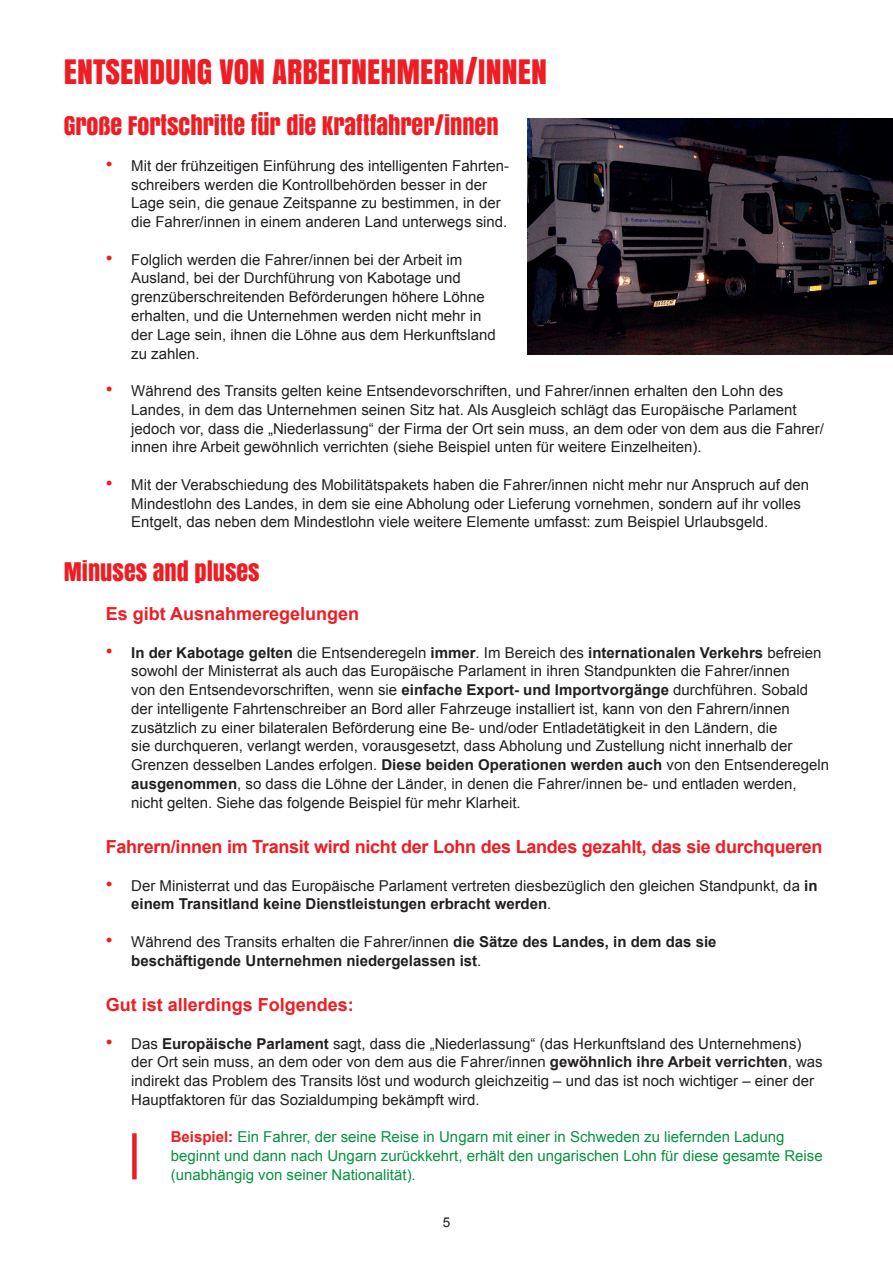
<style>
.page{position:relative;width:893px;height:1263px;background:#fff}
.page>*{position:absolute;margin:0;border:0;box-sizing:border-box;transform-origin:0 0}
._5_Bhead{font:31.5px "Anton";color:#ee1d23}
._6_C-Head{font:24px "Anton";color:#ee1d23}
._7_D-head{font:700 18px "Arial";letter-spacing:-.015em;color:#ee1d23}
._3_item{font:15px/18.8px "Arial";color:#231f20}
._4_Example{font:15px/18.8px "Arial";color:#089240}
._3_item-2{font:700 15px/18.8px "Arial";color:#231f20}
.t1{font:13.5px "Arial";color:#231f20}
.s1{font-size:19.5px;color:#ee1d23}
.s2{font-weight:700}
.s3{font-weight:400;font-size:19.5px;color:#ee1d23}
.s4{font-weight:400}
.s5{font-weight:700;color:#ee1d23}
</style>
<div class="page">
<img style="left:528px;top:119px;width:365px;height:236px">
<div style="left:132px;top:1133px;width:5px;height:46px;background:#ee1d23"></div>
<p class="_5_Bhead" style="left:64px;top:47px;width:485px">ENTSENDUNG VON ARBEITNEHMERN/INNEN</p>
<p class="_6_C-Head" style="left:64px;top:107px;width:436px">GROßE FORTSCHRITTE FÜR DIE KRAFTFAHRER/INNEN</p>
<p class="_3_item" style="left:131px;top:156px;width:378px;text-indent:-26px"><span class="s1">•</span> Mit der frühzeitigen Einführung des intelligenten Fahrten&shy;schreibers werden die Kontrollbehörden besser in der Lage sein, die genaue Zeitspanne zu bestimmen, in der die Fahrer/innen in einem anderen Land unterwegs sind.</p>
<p class="_3_item" style="left:131px;top:250px;width:366px;text-indent:-26px"><span class="s1">•</span> Folglich werden die Fahrer/innen bei der Arbeit im Ausland, bei der Durchführung von Kabotage und grenzüberschreitenden Beförderungen höhere Löhne erhalten, und die Unternehmen werden nicht mehr in der Lage sein, ihnen die Löhne aus dem Herkunftsland zu zahlen.</p>
<p class="_3_item" style="left:131px;top:381px;width:694px;text-indent:-26px"><span class="s1">•</span> Während des Transits gelten keine Entsendevorschriften, und Fahrer/innen erhalten den Lohn des Landes, in dem das Unternehmen seinen Sitz hat. Als Ausgleich schlägt das Europäische Parlament jedoch vor, dass die „Niederlassung“ der Firma der Ort sein muss, an dem oder von dem aus die Fahrer/ innen ihre Arbeit gewöhnlich verrichten (siehe Beispiel unten für weitere Einzelheiten).</p>
<p class="_3_item" style="left:131px;top:475px;width:679px;text-indent:-26px"><span class="s1">•</span> Mit der Verabschiedung des Mobilitätspakets haben die Fahrer/innen nicht mehr nur Anspruch auf den<br>Mindestlohn des Landes, in dem sie eine Abholung oder Lieferung vornehmen, sondern auf ihr volles<br>Entgelt, das neben dem Mindestlohn viele weitere Elemente umfasst: zum Beispiel Urlaubsgeld.</p>
<p class="_6_C-Head" style="left:64px;top:552px;width:197px">MINUSES AND PLUSES</p>
<p class="_7_D-head" style="left:106px;top:602px;width:255px">Es gibt Ausnahmeregelungen</p>
<p class="_3_item" style="left:131px;top:643px;width:699px;text-indent:-26px"><span class="s1">•</span> <span class="s2">In der Kabotage gelten</span> die Entsenderegeln <span class="s2">immer</span>. Im Bereich des <span class="s2">internationalen Verkehrs</span> befreien sowohl der Ministerrat als auch das Europäische Parlament in ihren Standpunkten die Fahrer/innen<br>von den Entsendevorschriften, wenn sie <span class="s2">einfache Export- und Importvorgänge</span> durchführen. Sobald der intelligente Fahrtenschreiber an Bord aller Fahrzeuge installiert ist, kann von den Fahrern/innen zusätzlich zu einer bilateralen Beförderung eine Be- und/oder Entladetätigkeit in den Ländern, die<br>sie durchqueren, verlangt werden, vorausgesetzt, dass Abholung und Zustellung nicht innerhalb der Grenzen desselben Landes erfolgen. <span class="s2">Diese beiden Operationen werden auch</span> von den Entsenderegeln <span class="s2">ausgenommen</span>, so dass die Löhne der Länder, in denen die Fahrer/innen be- und entladen werden, nicht gelten. Siehe das folgende Beispiel für mehr Klarheit.</p>
<p class="_7_D-head" style="left:106px;top:835px;width:718px">Fahrern/innen im Transit wird nicht der Lohn des Landes gezahlt, das sie durchqueren</p>
<p class="_3_item" style="left:131px;top:876px;width:688px;text-indent:-26px"><span class="s1">•</span> Der Ministerrat und das Europäische Parlament vertreten diesbezüglich den gleichen Standpunkt, da <span class="s2">in einem Transitland keine Dienstleistungen erbracht werden</span>.</p>
<p class="_3_item-2" style="left:131px;top:933px;width:587px;text-indent:-26px"><span class="s3">•</span> <span class="s4">Während des Transits erhalten die Fahrer/innen</span> die Sätze des Landes, in dem das sie beschäftigende Unternehmen niedergelassen ist<span class="s4">.</span></p>
<p class="_7_D-head" style="left:106px;top:993px;width:250px">Gut ist allerdings Folgendes:</p>
<p class="_3_item" style="left:131px;top:1034px;width:693px;text-indent:-26px"><span class="s1">•</span> Das <span class="s2">Europäische Parlament</span> sagt, dass die „Niederlassung“ (das Herkunftsland des Unternehmens) der Ort sein muss, an dem oder von dem aus die Fahrer/innen <span class="s2">gewöhnlich ihre Arbeit verrichten</span>, was indirekt das Problem des Transits löst und wodurch gleichzeitig – und das ist noch wichtiger – einer der Hauptfaktoren für das Sozialdumping bekämpft wird.</p>
<p class="_4_Example" style="left:171px;top:1128px;width:654px"><span class="s5">Beispiel:</span> Ein Fahrer, der seine Reise in Ungarn mit einer in Schweden zu liefernden Ladung beginnt und dann nach Ungarn zurückkehrt, erhält den ungarischen Lohn für diese gesamte Reise (unabhängig von seiner Nationalität).</p>
<p class="t1" style="left:443px;top:1213px;width:9px">5</p>
</div>
